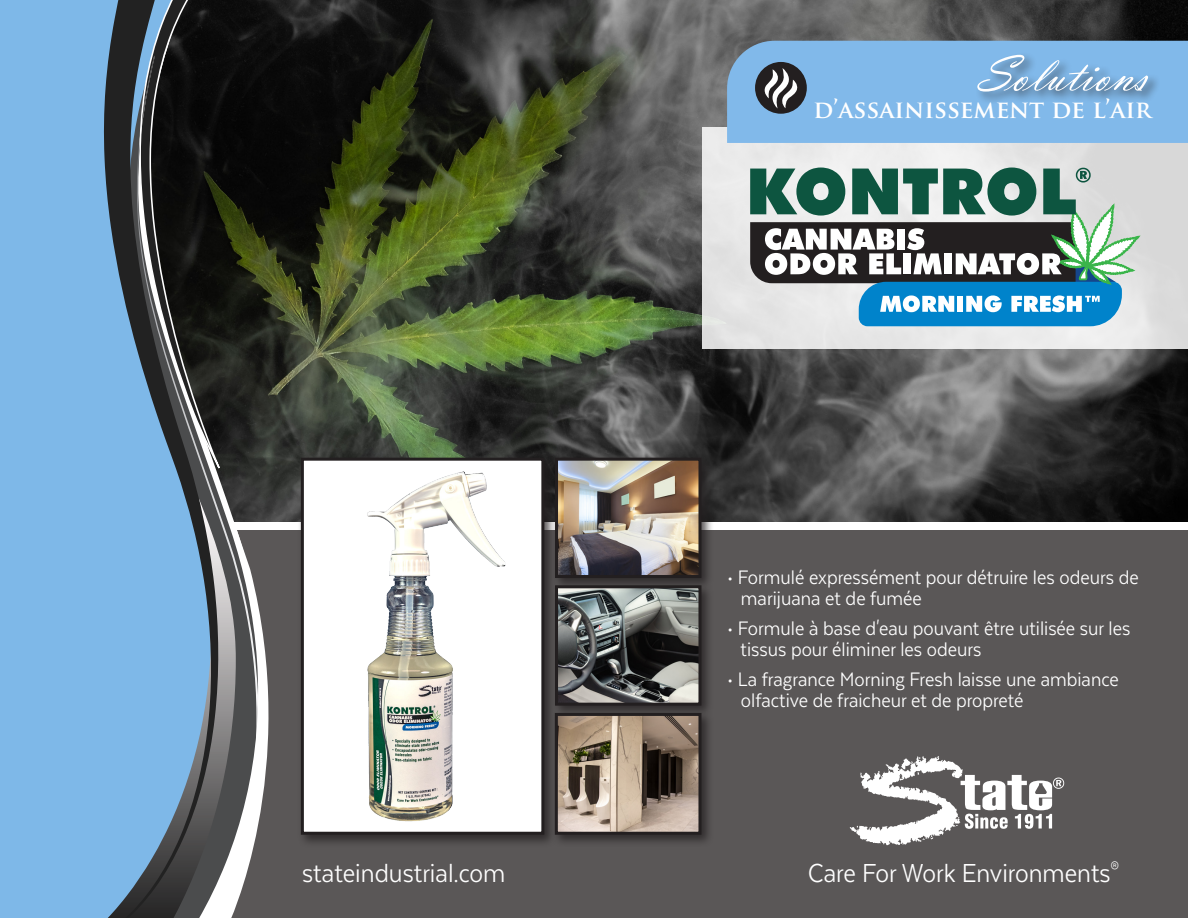
<style>
.page{position:relative;width:1188px;height:918px;background:#fff}
.page>*{position:absolute;margin:0;border:0;box-sizing:border-box;transform-origin:0 0}
.Paragraph_Style_2{font:52.5px "Vladimir Script";color:#fff}
.t1{font:30px "Texta Narrow";color:#fff}
.t2{font:700 24px "Trajan Pro";color:#fff}
.t3{font:22.5px "Texta Narrow";color:#fff}
</style>
<div class="page">
<img style="left:268px;top:0;width:920px;height:522px">
<div style="left:184px;top:530px;width:1004px;height:388px;background:#5a5757"></div>
<svg style="left:850px;top:756px;width:214px;height:89px"></svg>
<div style="left:0;top:0;width:268px;height:918px;background:#7eb8e8"></div>
<svg style="left:259px;top:0;width:6px;height:918px"></svg>
<svg style="left:220px;top:0;width:39px;height:918px;fill:#0d0d0d"></svg>
<svg style="left:104px;top:0;width:116px;height:918px;background:#6284a0"></svg>
<svg style="left:139px;top:0;width:81px;height:139px;background:#1f2428"></svg>
<img style="left:217px;top:790px;width:37px;height:128px">
<img style="left:247px;top:696px;width:12px;height:121px">
<img style="left:137px;top:139px;width:121px;height:596px">
<img style="left:142px;top:56px;width:13px;height:73px">
<img style="left:139px;top:115px;width:4px;height:36px">
<div style="left:702px;top:128px;width:486px;height:221px;background:linear-gradient(to right,#ebebec,#e0e1e2)"></div>
<div style="left:727px;top:41px;width:461px;height:102px;background:#81b9ea"></div>
<div style="left:755px;top:62px;width:52px;height:52px;background:#231f20;border-radius:50%"></div>
<div style="left:975px;top:52px;width:185px;height:53px;background:#231f20;opacity:.75"></div>
<svg style="left:765px;top:68px;width:32px;height:41px"></svg>
<div style="left:552px;top:582px;width:163px;height:136px;background:#231f20;opacity:.75"></div>
<img style="left:559px;top:591px;width:138px;height:111px">
<div style="left:555px;top:585px;width:146px;height:121px;border:3px solid #231f20"></div>
<div style="left:551px;top:709px;width:163px;height:139px;background:#231f20;opacity:.75"></div>
<img style="left:559px;top:717px;width:138px;height:114px">
<div style="left:555px;top:713px;width:146px;height:122px;border:3px solid #231f20"></div>
<div style="left:297px;top:454px;width:260px;height:394px;background:#231f20;opacity:.75"></div>
<div style="left:302px;top:459px;width:241px;height:374px;background:#fff"></div>
<img style="left:367px;top:471px;width:139px;height:351px">
<div style="left:301px;top:458px;width:243px;height:377px;border:3px solid #231f20"></div>
<div style="left:552px;top:454px;width:163px;height:137px;background:#231f20;opacity:.75"></div>
<img style="left:559px;top:462px;width:138px;height:112px">
<div style="left:555px;top:458px;width:146px;height:120px;border:3px solid #231f20"></div>
<svg style="left:750px;top:168px;width:391px;height:158px"></svg>
<p class="Paragraph_Style_2" style="left:977px;top:43px;width:172px">Solutions</p>
<p class="t2" style="left:813px;top:95px;width:340px">D’ASSAINISSEMENT DE L’AIR</p>
<p class="t3" style="left:727px;top:566px;width:413px">• Formulé expressément pour détruire les odeurs de</p>
<p class="t3" style="left:741px;top:587px;width:182px">marijuana et de fumée</p>
<p class="t3" style="left:727px;top:617px;width:405px">• Formule à base d'eau pouvant être utilisée sur les</p>
<p class="t3" style="left:741px;top:638px;width:242px">tissus pour éliminer les odeurs</p>
<p class="t3" style="left:727px;top:668px;width:393px">• La fragrance Morning Fresh laisse une ambiance</p>
<p class="t3" style="left:741px;top:689px;width:284px">olfactive de fraicheur et de propreté</p>
<p class="t1" style="left:302px;top:858px;width:205px">stateindustrial.com</p>
<p class="t1" style="left:808px;top:858px;width:313px">Care For Work Environments<sup>®</sup></p>
</div>
